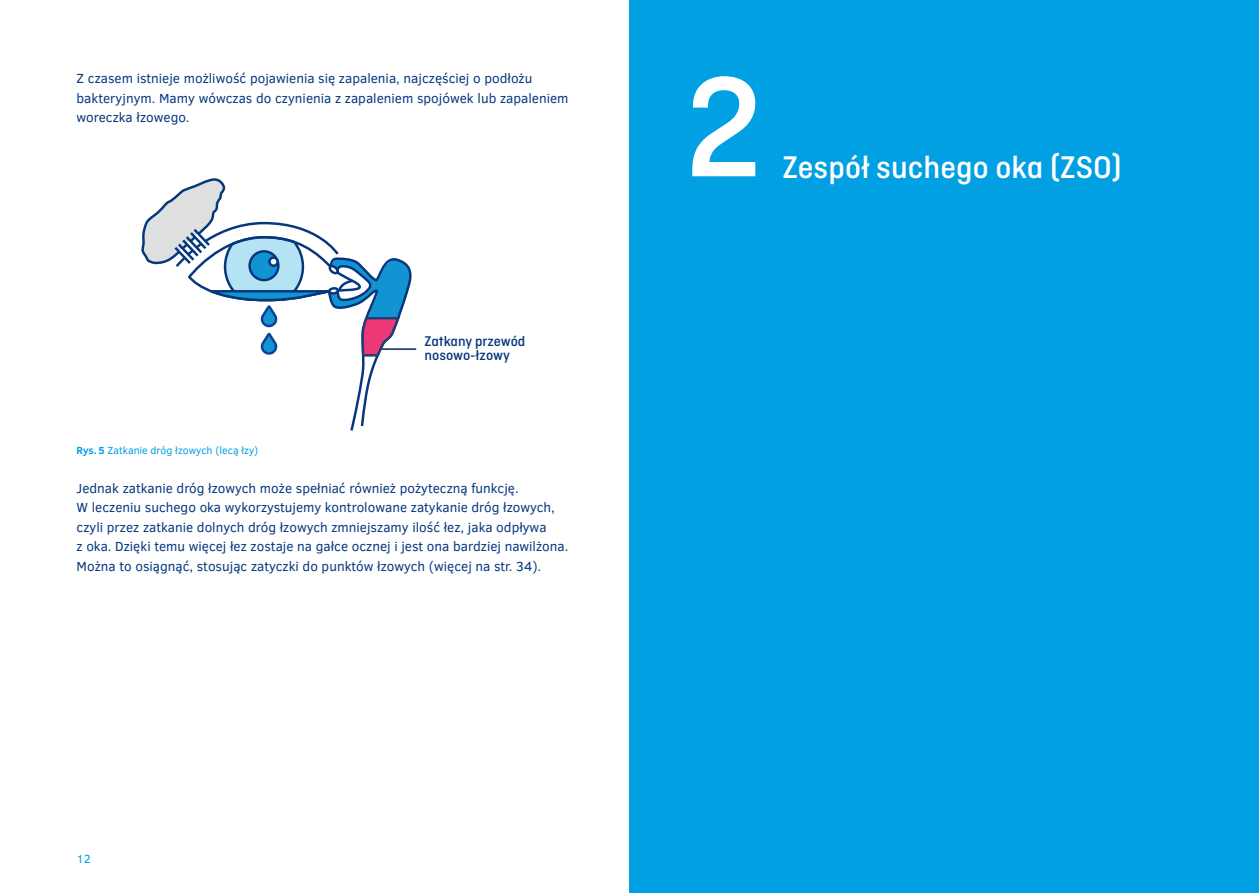
<style>
.page{position:relative;width:1259px;height:893px;background:#fff}
.page>*{position:absolute;margin:0;border:0;box-sizing:border-box;transform-origin:0 0}
.t1{font:500 150px "Ciutadella";color:#fff}
.t2{font:500 33px "Ciutadella";color:#fff}
.t3{font:500 14.85px/14.9px "Ciutadella";color:#06377d}
.t4{font:13.5px/19.5px "Clear Sans";color:#06377d}
.t5{font:12px "Clear Sans";color:#00a0e3}
.t6{font:10.5px "Clear Sans";color:#00a0e3}
.s1{font-weight:700}
</style>
<div class="page">
<hr style="left:380px;top:348px;width:36px;height:2px;background:#213d75">
<svg style="left:141px;top:178px;width:273px;height:253px"></svg>
<div style="left:629px;top:0;width:630px;height:893px;background:#00a0e3"></div>
<p class="t4" style="left:77px;top:69px;width:493px">Z czasem istnieje możliwość pojawienia się zapalenia, najczęściej o podłożu bakteryjnym. Mamy wówczas do czynienia z zapaleniem spojówek lub zapaleniem woreczka łzowego.</p>
<p class="t6" style="left:77px;top:443px;width:183px"><span class="s1">Rys. 5</span> Zatkanie dróg łzowych (lecą łzy)</p>
<p class="t3" style="left:424px;top:334px;width:102px">Zatkany przewód nosowo-łzowy</p>
<p class="t4" style="left:77px;top:478px;width:493px">Jednak zatkanie dróg łzowych może spełniać również pożyteczną funkcję.<br>W leczeniu suchego oka wykorzystujemy kontrolowane zatykanie dróg łzowych, czyli przez zatkanie dolnych dróg łzowych zmniejszamy ilość łez, jaka odpływa<br>z oka. Dzięki temu więcej łez zostaje na gałce ocznej i jest ona bardziej nawilżona.<br>Można to osiągnąć, stosując zatyczki do punktów łzowych (więcej na str. 34).</p>
<p class="t5" style="left:77px;top:852px;width:16px">12</p>
<h1 class="t1" style="left:685px;top:62px;width:80px">2</h1>
<h2 class="t2" style="left:782px;top:152px;width:340px">Zespół suchego oka (ZSO)</h2>
</div>
